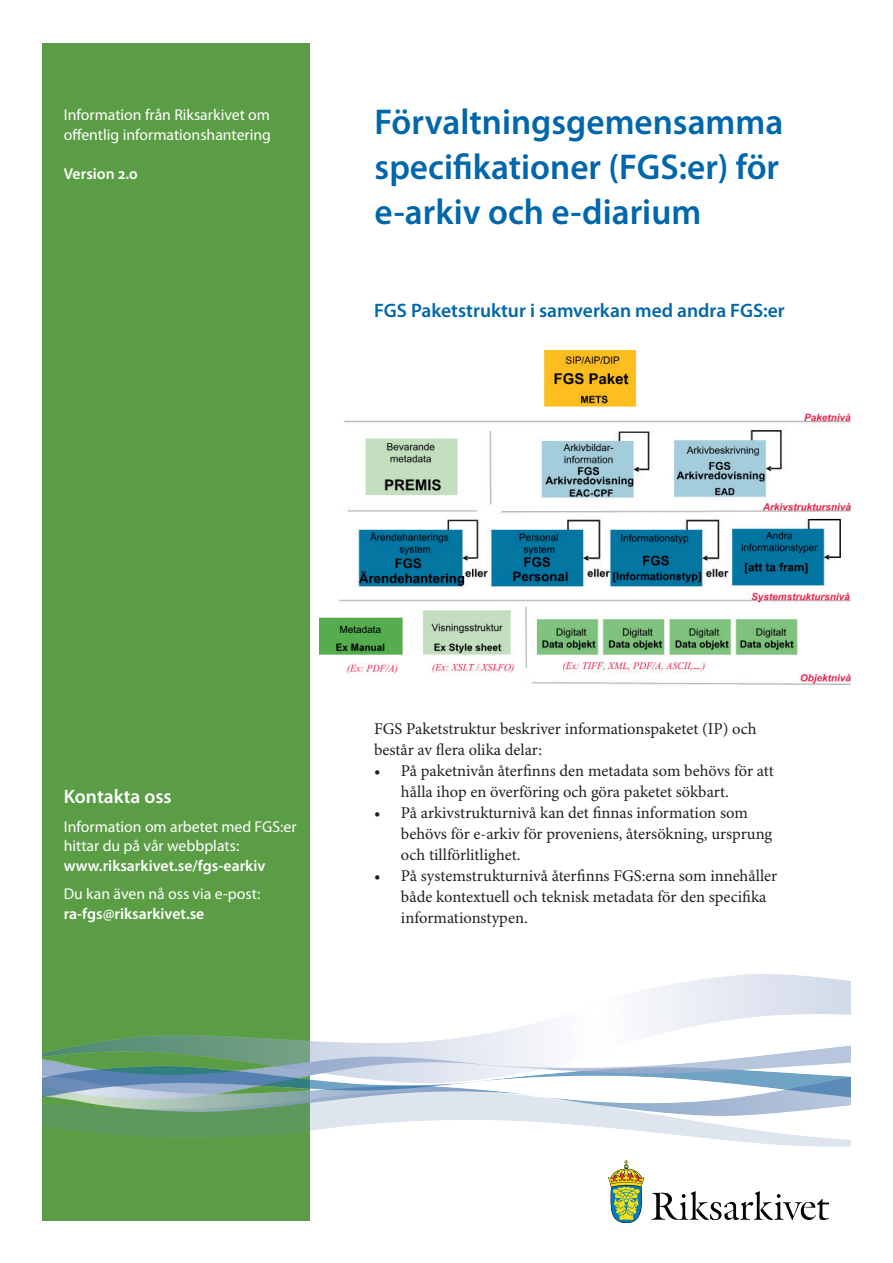
<style>
.page{position:relative;width:893px;height:1263px;background:#fff}
.page>*{position:absolute;margin:0;border:0;box-sizing:border-box;transform-origin:0 0}
.t1{font:600 36px/45px "Myriad Pro";color:#0067aa;text-align:justify}
.t2{font:600 19.5px "Myriad Pro";color:#0067aa}
.t3{font:600 19.5px "Myriad Pro";color:#fff}
.t4{font:16.5px/21px "Minion Pro";color:#231f20}
.t5{font:15.75px/19.5px "Myriad Pro";color:#fff}
.t6{font:600 15.75px "Myriad Pro";color:#fff}
</style>
<div class="page">
<img style="left:320px;top:351px;width:530px;height:334px">
<div style="left:43px;top:43px;width:267px;height:1177px;background:#5a9d44"></div>
<img style="left:43px;top:974px;width:807px;height:187px">
<img style="left:608px;top:1161px;width:221px;height:62px">
<p class="t5" style="left:64px;top:105px;width:209px">Information från Riksarkivet om offentlig informationshantering</p>
<p class="t6" style="left:64px;top:165px;width:75px">Version 2.0</p>
<h1 class="t1" style="left:375px;top:100px;width:410px">Förvaltningsgemensamma specifikationer (FGS:er) för e-arkiv och e-diarium</h1>
<p class="t2" style="left:374px;top:300px;width:412px">FGS Paketstruktur i samverkan med andra FGS:er</p>
<p class="t3" style="left:64px;top:786px;width:109px">Kontakta oss</p>
<p class="t5" style="left:64px;top:817px;width:234px">Information om arbetet med FGS:er hittar du på vår webbplats:</p>
<p class="t6" style="left:64px;top:857px;width:203px">www.riksarkivet.se/fgs-earkiv</p>
<p class="t5" style="left:64px;top:884px;width:198px">Du kan även nå oss via e-post:</p>
<p class="t6" style="left:64px;top:905px;width:142px">ra-fgs@riksarkivet.se</p>
<p class="t4" style="left:374px;top:719px;width:384px">FGS Paketstruktur beskriver informationspaketet (IP) och består av flera olika delar:</p>
<p class="t4" style="left:401px;top:761px;width:374px;text-indent:-27px">• På paketnivån återfinns den metadata som behövs för att hålla ihop en överföring och göra paketet sökbart.</p>
<p class="t4" style="left:401px;top:803px;width:373px;text-indent:-27px">• På arkivstrukturnivå kan det finnas information som behövs för e-arkiv för proveniens, återsökning, ursprung och tillförlitlighet.</p>
<p class="t4" style="left:401px;top:866px;width:378px;text-indent:-27px">• På systemstrukturnivå återfinns FGS:erna som innehåller både kontextuell och teknisk metadata för den specifika informationstypen.</p>
</div>
